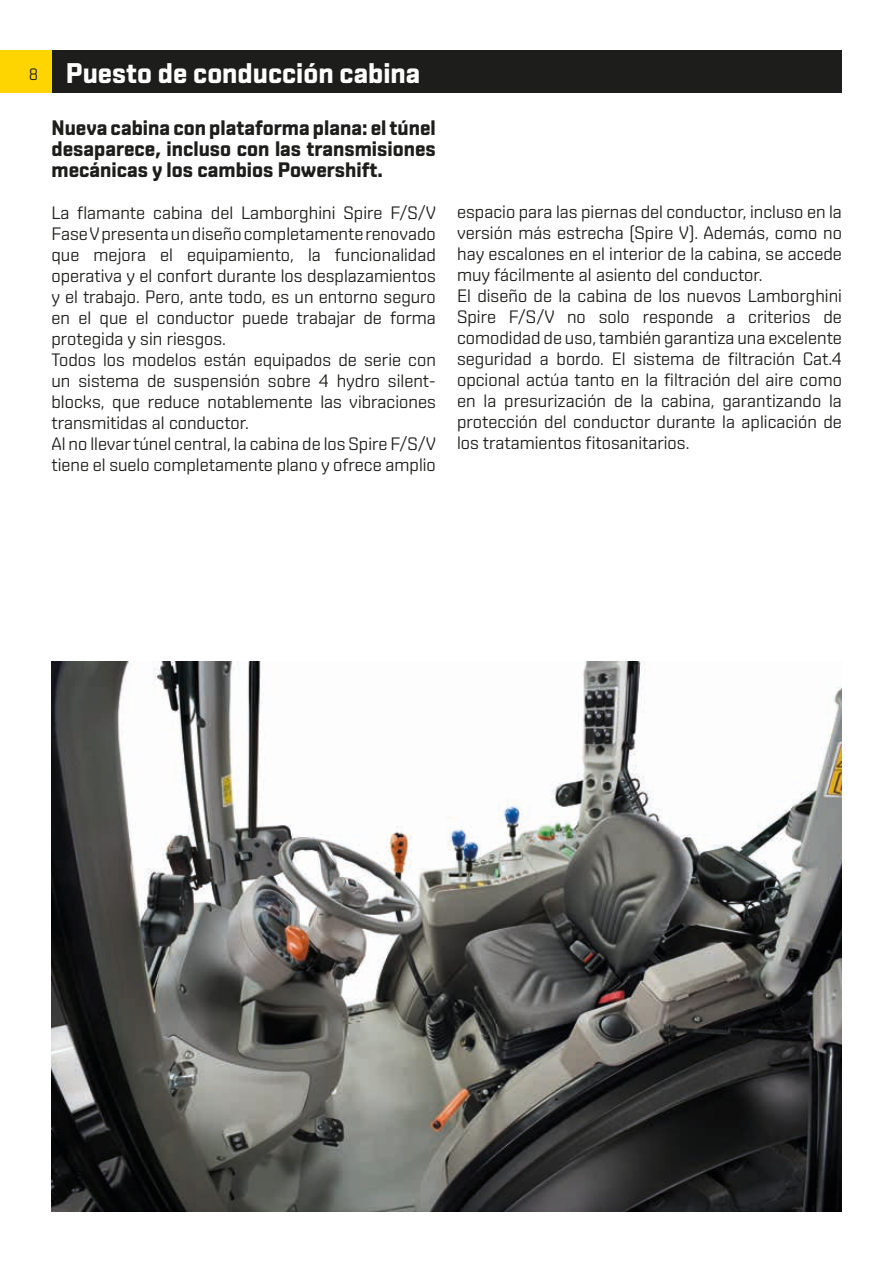
<style>
.page{position:relative;width:893px;height:1263px;background:#fff}
.page>*{position:absolute;margin:0;border:0;box-sizing:border-box;transform-origin:0 0}
.t1{font:700 28.5px "Shentox W04";color:#fff}
.t2{font:700 21px/21px "Shentox W04";color:#1d1d1b;text-align:justify}
.t3{font:18px/21px "Shentox W04";color:#1d1d1b}
.t4{font:16.5px "Shentox W04";color:#1d1d1b}
</style>
<div class="page">
<div style="left:51px;top:50px;width:791px;height:43px;background:#1d1d1b"></div>
<div style="left:0;top:50px;width:51px;height:43px;background:#ffd500"></div>
<img style="left:51px;top:661px;width:791px;height:551px">
<p class="t4" style="left:29px;top:64px;width:11px">8</p>
<h1 class="t1" style="left:66px;top:56px;width:356px">Puesto de conducción cabina</h1>
<p class="t2" style="left:52px;top:117px;width:386px">Nueva cabina con plataforma plana: el túnel desaparece, incluso con las transmisiones mecánicas y los cambios Powershift.</p>
<p class="t3" style="left:52px;top:201px;width:386px">La flamante cabina del Lamborghini Spire F/S/V Fase V presenta un diseño completamente renovado que mejora el equipamiento, la funcionalidad operativa y el confort durante los desplazamientos y el trabajo. Pero, ante todo, es un entorno seguro en el que el conductor puede trabajar de forma protegida y sin riesgos.<br>Todos los modelos están equipados de serie con un sistema de suspensión sobre 4 hydro silent&shy;blocks, que reduce notablemente las vibraciones transmitidas al conductor.<br>Al no llevar túnel central, la cabina de los Spire F/S/V tiene el suelo completamente plano y ofrece amplio</p>
<p class="t3" style="left:457px;top:201px;width:386px">espacio para las piernas del conductor, incluso en la versión más estrecha (Spire V). Además, como no hay escalones en el interior de la cabina, se accede muy fácilmente al asiento del conductor.<br>El diseño de la cabina de los nuevos Lamborghini Spire F/S/V no solo responde a criterios de comodidad de uso, también garantiza una excelente seguridad a bordo. El sistema de filtración Cat.4 opcional actúa tanto en la filtración del aire como en la presurización de la cabina, garantizando la protección del conductor durante la aplicación de los tratamientos fitosanitarios.</p>
</div>
